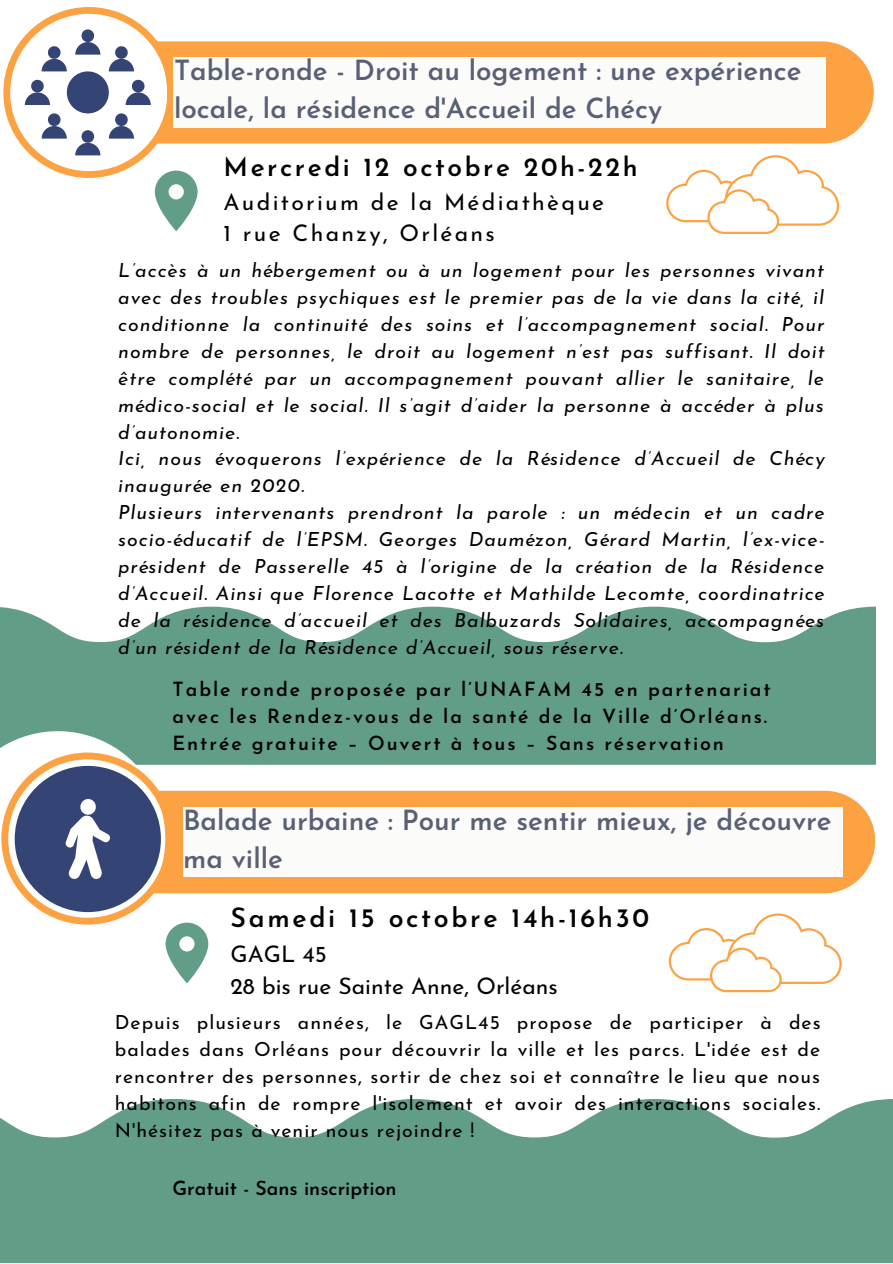
<style>
.page{position:relative;width:893px;height:1264px;background:#fff}
.page>*{position:absolute;margin:0;border:0;box-sizing:border-box;transform-origin:0 0}
.t1{font:600 27.75px/38.2px "Josefin Sans";color:#596075}
.t2{font:600 26.7px "Josefin Sans";letter-spacing:.1em;color:#000}
.t3{font:600 26.25px "Josefin Sans";letter-spacing:.1em;color:#000}
.t4{font:22.95px/31.5px "Josefin Sans";letter-spacing:.1em;color:#000}
.t5{font:22.95px/32.1px "Josefin Sans";color:#000}
.t6{font:italic 19.5px/27px "Josefin Sans";letter-spacing:.05em;color:#000}
.t7{font:19.5px/27px "Josefin Sans";letter-spacing:.05em;color:#000;text-align:justify}
.t8{font:600 19.5px/27px "Josefin Sans";letter-spacing:.1em;color:#000}
.t9{font:600 19.5px "Josefin Sans";color:#000}
</style>
<div class="page">
<svg style="left:197px;top:41px;width:677px;height:102px;background:#fda74e"></svg>
<svg style="left:3px;top:7px;width:194px;height:224px"></svg>
<div style="left:173px;top:57px;width:652px;height:71px;background:#fbfbf9"></div>
<svg style="left:666px;top:155px;width:173px;height:79px"></svg>
<svg style="left:0;top:606px;width:875px;height:158px;background:#74a895"></svg>
<svg style="left:668px;top:913px;width:173px;height:79px"></svg>
<div style="left:208px;top:888px;width:639px;height:5px;background:#fda243"></div>
<svg style="left:208px;top:790px;width:667px;height:98px;background:#fda850"></svg>
<div style="left:183px;top:807px;width:659px;height:70px;background:#fbfbf9"></div>
<svg style="left:0;top:731px;width:208px;height:252px"></svg>
<svg style="left:0;top:1099px;width:892px;height:163px;background:#74a895"></svg>
<h1 class="t1" style="left:174px;top:54px;width:629px">Table-ronde - Droit au logement : une expérience locale, la résidence d'Accueil de Chécy</h1>
<h3 class="t3" style="left:223px;top:156px;width:415px">Mercredi 12 octobre 20h-22h</h3>
<p class="t4" style="left:223px;top:188px;width:382px">Auditorium de la Médiathèque<br>1 rue Chanzy, Orléans</p>
<p class="t6" style="left:118px;top:258px;width:708px">L’accès à un hébergement ou à un logement pour les personnes vivant avec des troubles psychiques est le premier pas de la vie dans la cité, il conditionne la continuité des soins et l’accompagnement social. Pour nombre de personnes, le droit au logement n’est pas suffisant. Il doit être complété par un accompagnement pouvant allier le sanitaire, le médico-social et le social. Il s’agit d’aider la personne à accéder à plus d’autonomie.<br>Ici, nous évoquerons l’expérience de la Résidence d’Accueil de Chécy inaugurée en 2020.<br>Plusieurs intervenants prendront la parole : un médecin et un cadre socio-éducatif de l’EPSM. Georges Daumézon, Gérard Martin, l’ex-vice&shy;président de Passerelle 45 à l’origine de la création de la Résidence d’Accueil. Ainsi que Florence Lacotte et Mathilde Lecomte, coordinatrice de la résidence d’accueil et des Balbuzards Solidaires, accompagnées d’un résident de la Résidence d’Accueil, sous réserve.</p>
<p class="t8" style="left:172px;top:678px;width:599px">Table ronde proposée par l’UNAFAM 45 en partenariat avec les Rendez-vous de la santé de la Ville d’Orléans.<br>Entrée gratuite – Ouvert à tous – Sans réservation</p>
<h1 class="t1" style="left:183px;top:803px;width:650px">Balade urbaine : Pour me sentir mieux, je découvre ma ville</h1>
<h2 class="t2" style="left:230px;top:907px;width:420px">Samedi 15 octobre 14h-16h30</h2>
<p class="t5" style="left:230px;top:939px;width:329px">GAGL 45<br>28 bis rue Sainte Anne, Orléans</p>
<p class="t7" style="left:115px;top:1010px;width:707px">Depuis plusieurs années, le GAGL45 propose de participer à des balades dans Orléans pour découvrir la ville et les parcs. L'idée est de rencontrer des personnes, sortir de chez soi et connaître le lieu que nous habitons afin de rompre l'isolement et avoir des interactions sociales.<br>N'hésitez pas à venir nous rejoindre !</p>
<p class="t9" style="left:172px;top:1179px;width:226px">Gratuit - Sans inscription</p>
</div>
